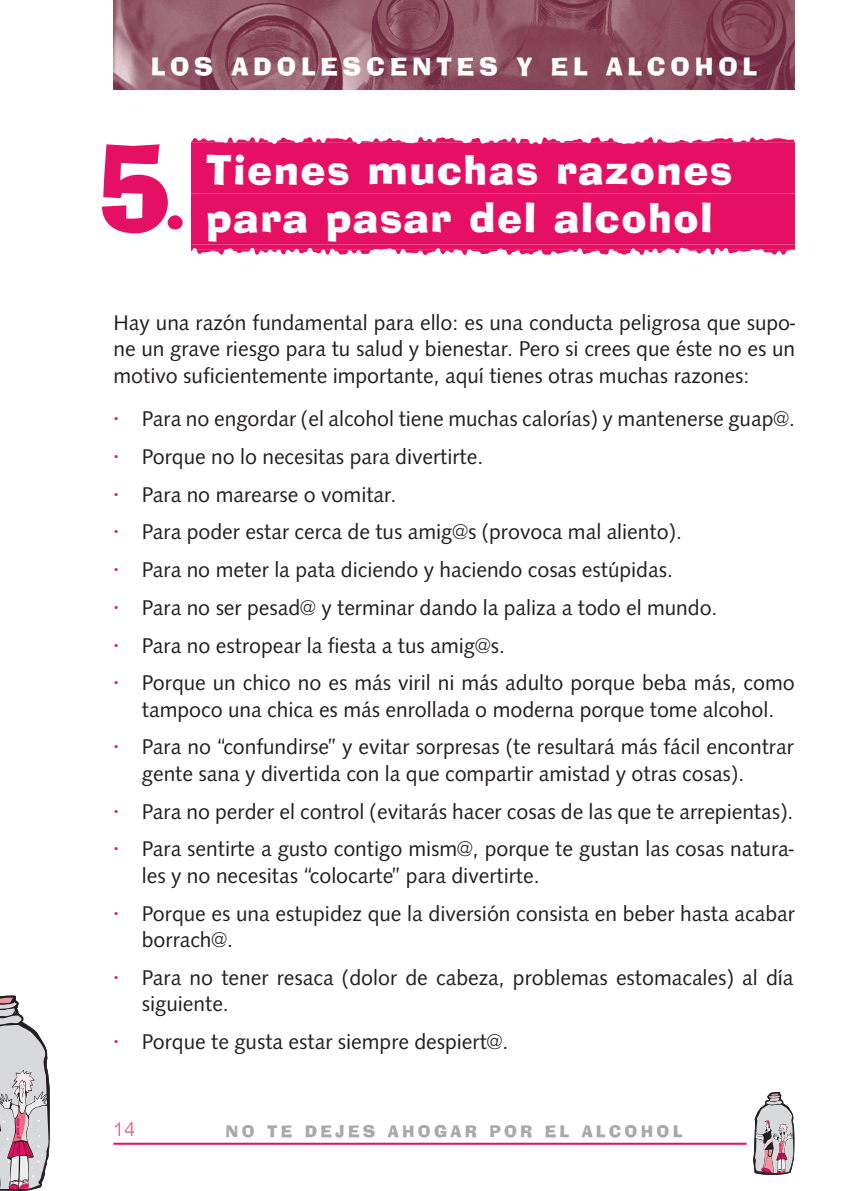
<style>
.page{position:relative;width:851px;height:1191px;background:#fff}
.page>*{position:absolute;margin:0;border:0;box-sizing:border-box;transform-origin:0 0}
.t1{font:114.2px "Ad Lib BT";color:#e50f63}
.t2{font:40px/48px "Ad Lib BT";letter-spacing:.035em;color:#fff}
.t3{font:24px "Ad Lib BT";letter-spacing:.205em;color:#fff}
.t4{font:22px/26.4px "Syntax";color:#231f20}
.t5{font:16px "Ad Lib BT";letter-spacing:.205em;color:#a8a9ad}
.s1{font-size:60px}
.s2{color:#e50f63}
</style>
<div class="page">
<img style="left:113px;top:0;width:681px;height:89px">
<svg style="left:746px;top:1092px;width:49px;height:83px"></svg>
<svg style="left:0;top:995px;width:50px;height:196px;background:#c9bec3"></svg>
<hr style="left:113px;top:1142px;width:633px;height:2px;background:#e50f63">
<svg style="left:191px;top:137px;width:603px;height:118px;background:#e61e6d"></svg>
<p class="t3" style="left:151px;top:57px;width:607px">LOS ADOLESCENTES Y EL ALCOHOL</p>
<h1 class="t1" style="left:95px;top:146px;width:92px">5<span class="s1">.</span></h1>
<h2 class="t2" style="left:206px;top:150px;width:527px">Tienes muchas razones para pasar del alcohol</h2>
<p class="t4" style="left:113px;top:311px;width:683px;text-align:justify">Hay una razón fundamental para ello: es una conducta peligrosa que supo&shy;ne un grave riesgo para tu salud y bienestar. Pero si crees que éste no es un motivo suficientemente importante, aquí tienes otras muchas razones:</p>
<p class="t4" style="left:113px;top:407px;width:683px"><span class="s2">•</span> Para no engordar (el alcohol tiene muchas calorías) y mantenerse guap@.</p>
<p class="t4" style="left:113px;top:445px;width:371px"><span class="s2">•</span> Porque no lo necesitas para divertirte.</p>
<p class="t4" style="left:113px;top:483px;width:284px"><span class="s2">•</span> Para no marearse o vomitar.</p>
<p class="t4" style="left:113px;top:520px;width:570px"><span class="s2">•</span> Para poder estar cerca de tus amig@s (provoca mal aliento).</p>
<p class="t4" style="left:113px;top:558px;width:561px"><span class="s2">•</span> Para no meter la pata diciendo y haciendo cosas estúpidas.</p>
<p class="t4" style="left:113px;top:596px;width:605px"><span class="s2">•</span> Para no ser pesad@ y terminar dando la paliza a todo el mundo.</p>
<p class="t4" style="left:113px;top:634px;width:393px"><span class="s2">•</span> Para no estropear la fiesta a tus amig@s.</p>
<p class="t4" style="left:113px;top:671px;width:682px;text-align:center"><span class="s2">•</span> Porque un chico no es más viril ni más adulto porque beba más, como tampoco una chica es más enrollada o moderna porque tome alcohol.</p>
<p class="t4" style="left:142px;top:735px;width:653px;text-indent:-28px"><span class="s2">•</span> Para no “confundirse” y evitar sorpresas (te resultará más fácil encontrar gente sana y divertida con la que compartir amistad y otras cosas).</p>
<p class="t4" style="left:113px;top:800px;width:681px"><span class="s2">•</span> Para no perder el control (evitarás hacer cosas de las que te arrepientas).</p>
<p class="t4" style="left:142px;top:837px;width:653px;text-indent:-28px"><span class="s2">•</span> Para sentirte a gusto contigo mism@, porque te gustan las cosas natura&shy;les y no necesitas “colocarte” para divertirte.</p>
<p class="t4" style="left:142px;top:901px;width:654px;text-indent:-28px"><span class="s2">•</span> Porque es una estupidez que la diversión consista en beber hasta acabar borrach@.</p>
<p class="t4" style="left:142px;top:966px;width:653px;text-indent:-28px"><span class="s2">•</span> Para no tener resaca (dolor de cabeza, problemas estomacales) al día siguiente.</p>
<p class="t4" style="left:113px;top:1030px;width:396px"><span class="s2">•</span> Porque te gusta estar siempre despiert@.</p>
<p class="t5" style="left:225px;top:1125px;width:458px">NO TE DEJES AHOGAR POR EL ALCOHOL</p>
</div>
